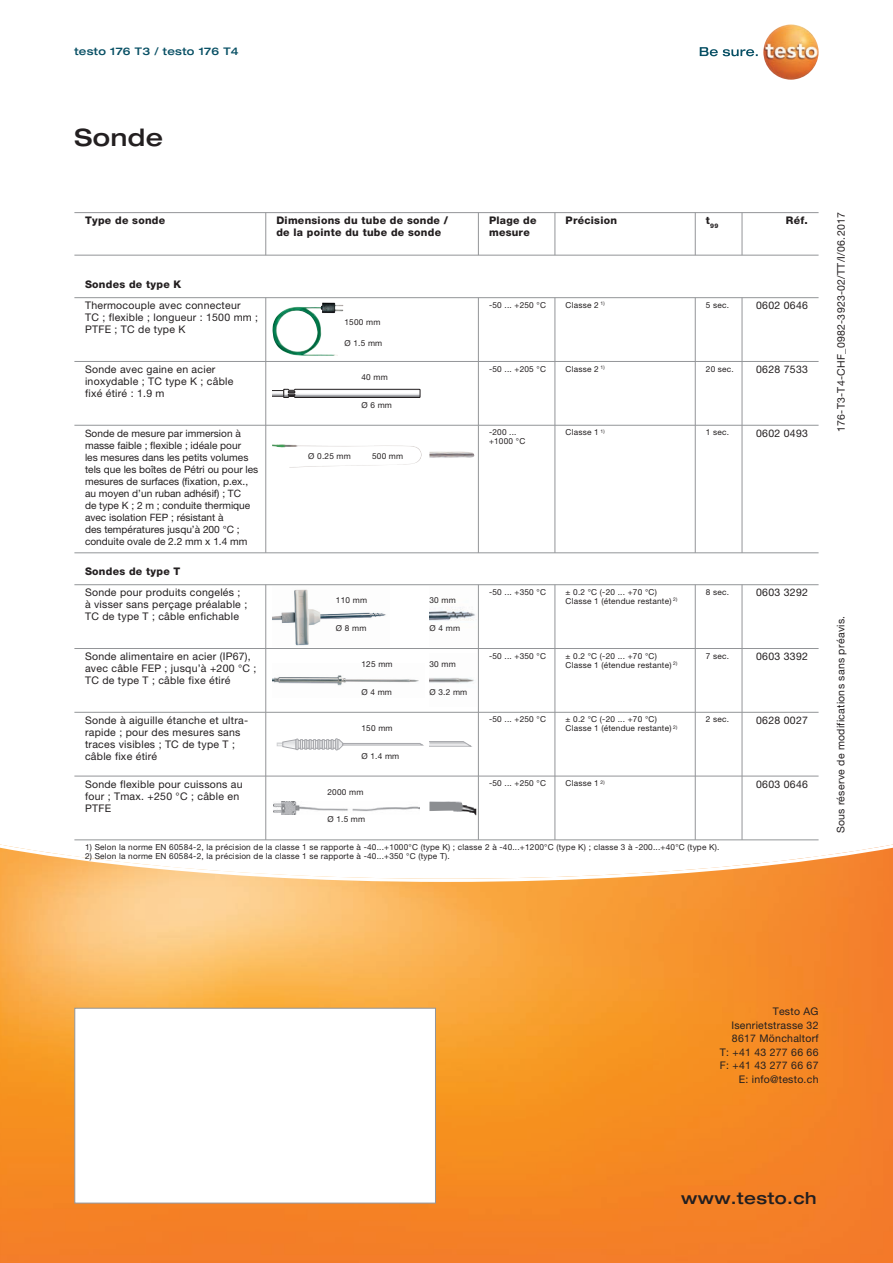
<style>
.page{position:relative;width:893px;height:1263px;background:#fff}
.page>*{position:absolute;margin:0;border:0;box-sizing:border-box;transform-origin:0 0}
.t1{font:500 expanded 24px "Helvetica Neue LTW1 G";letter-spacing:.025em;color:#231f20}
.t2{font:500 expanded 16.5px "Helvetica Neue LTW1 G";letter-spacing:.025em;color:#231f20}
.t3{font:10.5px/12px "Helvetica Neue LTW1 G";letter-spacing:.025em;color:#231f20}
.t4{font:800 10.5px/12px "Helvetica Neue LTW1 G";letter-spacing:.025em;color:#231f20}
.t5{font:500 expanded 10.5px "Helvetica Neue LTW1 G";letter-spacing:.025em;color:#074f64}
.t6{font:10.2px/12px "Helvetica Neue LTW1 G";color:#231f20}
.t7{font:8.25px/9px "Helvetica Neue LTW1 G";letter-spacing:.025em;color:#231f20}
.t8{font:800 6.3px "Helvetica Neue LTW1 G";color:#231f20}
</style>
<div class="page">
<svg style="left:0;top:840px;width:893px;height:423px"></svg>
<svg style="left:272px;top:389px;width:148px;height:9px"></svg>
<img style="left:272px;top:444px;width:150px;height:24px">
<img style="left:429px;top:451px;width:49px;height:7px">
<img style="left:272px;top:589px;width:114px;height:57px">
<img style="left:272px;top:675px;width:147px;height:11px">
<svg style="left:277px;top:739px;width:146px;height:11px"></svg>
<img style="left:429px;top:607px;width:46px;height:14px">
<img style="left:429px;top:677px;width:45px;height:6px">
<svg style="left:429px;top:741px;width:42px;height:5px"></svg>
<img style="left:273px;top:802px;width:146px;height:12px">
<img style="left:429px;top:801px;width:47px;height:14px">
<img style="left:273px;top:305px;width:49px;height:21px">
<svg style="left:700px;top:47px;width:58px;height:9px"></svg>
<img style="left:763px;top:24px;width:56px;height:56px;border-radius:28px">
<div style="left:74px;top:1008px;width:362px;height:195px;background:#fff;border:1px solid #939598"></div>
<hr style="left:74px;top:212px;width:745px;height:1px;background:#939598">
<hr style="left:265px;top:213px;width:1px;height:42px;background:#939598">
<hr style="left:478px;top:213px;width:1px;height:42px;background:#939598">
<hr style="left:555px;top:213px;width:1px;height:42px;background:#939598">
<hr style="left:695px;top:213px;width:1px;height:42px;background:#939598">
<hr style="left:742px;top:213px;width:1px;height:42px;background:#939598">
<hr style="left:74px;top:255px;width:745px;height:1px;background:#939598">
<hr style="left:74px;top:297px;width:745px;height:1px;background:#939598">
<hr style="left:265px;top:298px;width:1px;height:63px;background:#939598">
<hr style="left:478px;top:298px;width:1px;height:63px;background:#939598">
<hr style="left:555px;top:298px;width:1px;height:63px;background:#939598">
<hr style="left:695px;top:298px;width:1px;height:63px;background:#939598">
<hr style="left:742px;top:298px;width:1px;height:63px;background:#939598">
<hr style="left:74px;top:361px;width:745px;height:1px;background:#939598">
<hr style="left:265px;top:361px;width:1px;height:64px;background:#939598">
<hr style="left:478px;top:361px;width:1px;height:64px;background:#939598">
<hr style="left:555px;top:361px;width:1px;height:64px;background:#939598">
<hr style="left:695px;top:361px;width:1px;height:64px;background:#939598">
<hr style="left:742px;top:361px;width:1px;height:64px;background:#939598">
<hr style="left:74px;top:552px;width:745px;height:1px;background:#939598">
<hr style="left:74px;top:425px;width:745px;height:1px;background:#939598">
<hr style="left:265px;top:425px;width:1px;height:128px;background:#939598">
<hr style="left:478px;top:425px;width:1px;height:128px;background:#939598">
<hr style="left:555px;top:425px;width:1px;height:128px;background:#939598">
<hr style="left:695px;top:425px;width:1px;height:128px;background:#939598">
<hr style="left:742px;top:425px;width:1px;height:128px;background:#939598">
<hr style="left:74px;top:584px;width:745px;height:1px;background:#939598">
<hr style="left:265px;top:585px;width:1px;height:63px;background:#939598">
<hr style="left:478px;top:585px;width:1px;height:63px;background:#939598">
<hr style="left:555px;top:585px;width:1px;height:63px;background:#939598">
<hr style="left:695px;top:585px;width:1px;height:63px;background:#939598">
<hr style="left:742px;top:585px;width:1px;height:63px;background:#939598">
<hr style="left:74px;top:648px;width:745px;height:1px;background:#939598">
<hr style="left:265px;top:648px;width:1px;height:64px;background:#939598">
<hr style="left:478px;top:648px;width:1px;height:64px;background:#939598">
<hr style="left:555px;top:648px;width:1px;height:64px;background:#939598">
<hr style="left:695px;top:648px;width:1px;height:64px;background:#939598">
<hr style="left:742px;top:648px;width:1px;height:64px;background:#939598">
<hr style="left:74px;top:712px;width:745px;height:1px;background:#939598">
<hr style="left:265px;top:712px;width:1px;height:64px;background:#939598">
<hr style="left:478px;top:712px;width:1px;height:64px;background:#939598">
<hr style="left:555px;top:712px;width:1px;height:64px;background:#939598">
<hr style="left:695px;top:712px;width:1px;height:64px;background:#939598">
<hr style="left:742px;top:712px;width:1px;height:64px;background:#939598">
<hr style="left:74px;top:839px;width:745px;height:1px;background:#939598">
<hr style="left:74px;top:776px;width:745px;height:1px;background:#939598">
<hr style="left:265px;top:776px;width:1px;height:64px;background:#939598">
<hr style="left:478px;top:776px;width:1px;height:64px;background:#939598">
<hr style="left:555px;top:776px;width:1px;height:64px;background:#939598">
<hr style="left:695px;top:776px;width:1px;height:64px;background:#939598">
<hr style="left:742px;top:776px;width:1px;height:64px;background:#939598">
<p class="t5" style="left:74px;top:44px;width:166px">testo 176 T3 / testo 176 T4</p>
<h1 class="t1" style="left:74px;top:122px;width:90px">Sonde</h1>
<p class="t4" style="left:85px;top:215px;width:82px">Type de sonde</p>
<p class="t4" style="left:276px;top:215px;width:173px">Dimensions du tube de sonde / de la pointe du tube de sonde</p>
<p class="t4" style="left:489px;top:215px;width:49px">Plage de mesure</p>
<p class="t4" style="left:566px;top:215px;width:53px">Précision</p>
<p class="t8" style="left:706px;top:222px;width:14px"><sup>t</sup>99</p>
<p class="t4" style="left:786px;top:215px;width:23px">Réf.</p>
<p class="t4" style="left:85px;top:278px;width:98px">Sondes de type K</p>
<p class="t3" style="left:85px;top:300px;width:175px">Thermocouple avec connecteur<br>TC ; flexible ; longueur : 1500 mm ;<br>PTFE ; TC de type K</p>
<p class="t7" style="left:489px;top:300px;width:58px">-50 ... +250 °C</p>
<p class="t7" style="left:566px;top:300px;width:41px">Classe 2 <sup>1)</sup></p>
<p class="t7" style="left:706px;top:300px;width:25px">5 sec.</p>
<p class="t3" style="left:756px;top:300px;width:53px">0602 0646</p>
<p class="t7" style="left:344px;top:317px;width:37px">1500 mm</p>
<p class="t7" style="left:344px;top:339px;width:39px">Ø 1.5 mm</p>
<p class="t3" style="left:85px;top:363px;width:150px">Sonde avec gaine en acier inoxydable ; TC type K ; câble fixé étiré : 1.9 m</p>
<p class="t7" style="left:489px;top:364px;width:58px">-50 ... +205 °C</p>
<p class="t7" style="left:566px;top:364px;width:41px">Classe 2 <sup>1)</sup></p>
<p class="t7" style="left:706px;top:364px;width:29px">20 sec.</p>
<p class="t3" style="left:756px;top:363px;width:53px">0628 7533</p>
<p class="t7" style="left:361px;top:373px;width:28px">40 mm</p>
<p class="t7" style="left:361px;top:400px;width:32px">Ø 6 mm</p>
<p class="t6" style="left:85px;top:427px;width:175px">Sonde de mesure par immersion à masse faible ; flexible ; idéale pour<br>les mesures dans les petits volumes tels que les boîtes de Pétri ou pour les mesures de surfaces (fixation, p.ex., au moyen d’un ruban adhésif) ; TC<br>de type K ; 2 m ; conduite thermique avec isolation FEP ; résistant à<br>des températures jusqu’à 200 °C ; conduite ovale de 2.2 mm x 1.4 mm</p>
<p class="t7" style="left:489px;top:428px;width:38px">-200 ... +1000 °C</p>
<p class="t7" style="left:566px;top:428px;width:41px">Classe 1 <sup>1)</sup></p>
<p class="t7" style="left:706px;top:428px;width:25px">1 sec.</p>
<p class="t3" style="left:756px;top:427px;width:53px">0602 0493</p>
<p class="t7" style="left:308px;top:451px;width:44px">Ø 0.25 mm</p>
<p class="t7" style="left:372px;top:451px;width:33px">500 mm</p>
<p class="t4" style="left:85px;top:565px;width:97px">Sondes de type T</p>
<p class="t3" style="left:85px;top:587px;width:164px">Sonde pour produits congelés ; à visser sans perçage préalable ;<br>TC de type T ; câble enfichable</p>
<p class="t7" style="left:489px;top:587px;width:58px">-50 ... +350 °C</p>
<p class="t7" style="left:566px;top:587px;width:113px">± 0.2 °C (-20 ... +70 °C)<br>Classe 1 (étendue restante) <sup>2)</sup></p>
<p class="t7" style="left:706px;top:587px;width:25px">8 sec.</p>
<p class="t3" style="left:756px;top:587px;width:53px">0603 3292</p>
<p class="t7" style="left:336px;top:596px;width:33px">110 mm</p>
<p class="t7" style="left:429px;top:596px;width:28px">30 mm</p>
<p class="t7" style="left:336px;top:623px;width:32px">Ø 8 mm</p>
<p class="t7" style="left:429px;top:623px;width:32px">Ø 4 mm</p>
<p class="t3" style="left:85px;top:650px;width:173px">Sonde alimentaire en acier (IP67), avec câble FEP ; jusqu’à +200 °C ;<br>TC de type T ; câble fixe étiré</p>
<p class="t3" style="left:85px;top:714px;width:165px">Sonde à aiguille étanche et ultra&shy;rapide ; pour des mesures sans traces visibles ; TC de type T ; câble fixe étiré</p>
<p class="t7" style="left:361px;top:660px;width:33px">125 mm</p>
<p class="t7" style="left:429px;top:660px;width:28px">30 mm</p>
<p class="t7" style="left:361px;top:687px;width:32px">Ø 4 mm</p>
<p class="t7" style="left:429px;top:687px;width:39px">Ø 3.2 mm</p>
<p class="t7" style="left:361px;top:723px;width:33px">150 mm</p>
<p class="t7" style="left:361px;top:751px;width:39px">Ø 1.4 mm</p>
<p class="t7" style="left:489px;top:651px;width:58px">-50 ... +350 °C</p>
<p class="t7" style="left:489px;top:715px;width:58px">-50 ... +250 °C</p>
<p class="t7" style="left:566px;top:651px;width:113px">± 0.2 °C (-20 ... +70 °C)<br>Classe 1 (étendue restante) <sup>2)</sup></p>
<p class="t7" style="left:566px;top:715px;width:113px">± 0.2 °C (-20 ... +70 °C)<br>Classe 1 (étendue restante) <sup>2)</sup></p>
<p class="t7" style="left:706px;top:651px;width:25px">7 sec.</p>
<p class="t7" style="left:706px;top:715px;width:25px">2 sec.</p>
<p class="t3" style="left:756px;top:650px;width:53px">0603 3392</p>
<p class="t3" style="left:756px;top:714px;width:53px">0628 0027</p>
<p class="t3" style="left:85px;top:778px;width:159px">Sonde flexible pour cuissons au four ; Tmax. +250 °C ; câble en<br>PTFE</p>
<p class="t7" style="left:489px;top:779px;width:58px">-50 ... +250 °C</p>
<p class="t7" style="left:566px;top:779px;width:41px">Classe 1 <sup>2)</sup></p>
<p class="t3" style="left:756px;top:778px;width:53px">0603 0646</p>
<p class="t7" style="left:327px;top:787px;width:37px">2000 mm</p>
<p class="t7" style="left:327px;top:815px;width:39px">Ø 1.5 mm</p>
<p class="t7" style="left:85px;top:842px;width:636px">1) Selon la norme EN 60584-2, la précision de la classe 1 se rapporte à -40...+1000°C (type K) ; classe 2 à -40...+1200°C (type K) ; classe 3 à -200...+40°C (type K).</p>
<p class="t7" style="left:85px;top:851px;width:366px">2) Selon la norme EN 60584-2, la précision de la classe 1 se rapporte à -40...+350 °C (type T).</p>
<p class="t3" style="left:835px;top:432px;width:221px;rotate:-90deg">176-T3-T4-CHF_0982-3923-02/TT/I/06.2017</p>
<p class="t3" style="left:835px;top:833px;width:219px;rotate:-90deg">Sous réserve de modifications sans préavis.</p>
<p class="t3" style="left:720px;top:1005px;width:100px;line-height:13.5px;text-align:right">Testo AG<br>Isenrietstrasse 32<br>8617 Mönchaltorf<br>T: +41 43 277 66 66<br>F: +41 43 277 66 67<br>E: info@testo.ch</p>
<h2 class="t2" style="left:681px;top:1187px;width:137px">www.testo.ch</h2>
</div>
